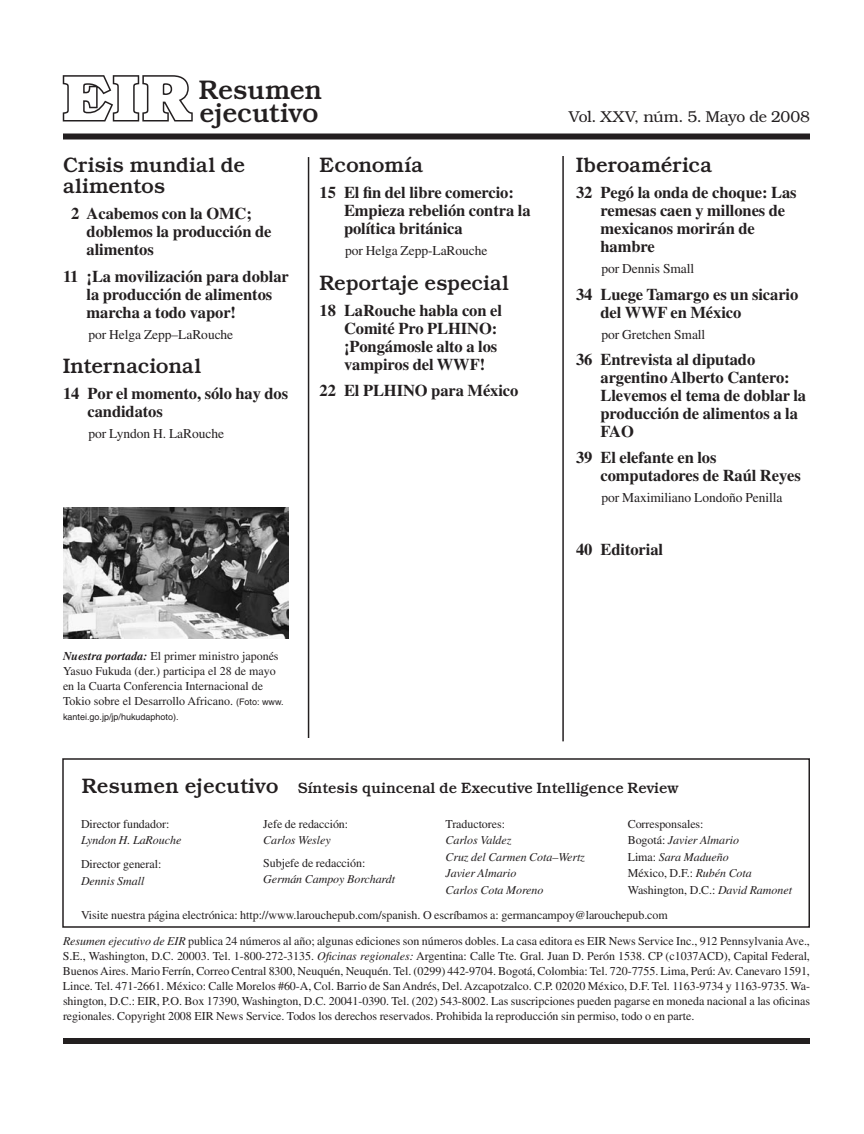
<style>
.page{position:relative;width:864px;height:1134px;background:#fff}
.page>*{position:absolute;margin:0;border:0;box-sizing:border-box;transform-origin:0 0}
.t1{font:700 63.6px "Bookman";color:#fff}
.t2{font:500 27px/22.5px "Bookman";letter-spacing:-.015em;color:#231f20}
.t3{font:500 21px/21px "Bookman";letter-spacing:-.01em;color:#231f20}
.t4{font:700 16.5px/18px "Times";letter-spacing:-.005em;color:#231f20}
.t5{font:300 15.75px "Bookman";letter-spacing:-.01em;color:#231f20}
.t6{font:500 15px "Bookman";letter-spacing:-.005em;color:#231f20}
.t7{font:13.5px "Times";letter-spacing:-.005em;color:#231f20}
.t8{font:12px/15px "Times";letter-spacing:-.005em;color:#231f20}
.t9{font:italic 12px/16.5px "Times";letter-spacing:-.005em;color:#231f20}
.t10{font:9px "Helvetica";color:#231f20}
.s1{font-weight:700;font-style:italic}
.s2{font-family:"Helvetica";font-size:9px}
.s3{font-size:21px}
.s4{font-style:italic}
.s5{font-style:normal}
</style>
<div class="page">
<div style="left:62px;top:758px;width:748px;height:170px;border:2px solid #231f20"></div>
<div style="left:63px;top:1038px;width:747px;height:6px;background:#231f20"></div>
<div style="left:63px;top:134px;width:747px;height:6px;background:#231f20"></div>
<svg style="left:62px;top:75px;width:131px;height:47px"></svg>
<hr style="left:308px;top:157px;width:1px;height:581px;background:#231f20">
<hr style="left:562px;top:156px;width:2px;height:585px;background:#231f20">
<img style="left:64px;top:507px;width:225px;height:131px">
<p class="t1" style="left:63px;top:58px;width:130px">EI R</p>
<p class="t2" style="left:199px;top:78px;width:125px">Resumen ejecutivo</p>
<p class="t3" style="left:63px;top:154px;width:184px">Crisis mundial de alimentos</p>
<p class="t4" style="left:87px;top:204px;width:186px;text-indent:-15px">2 Acabemos con la OMC; doblemos la producción de alimentos</p>
<p class="t4" style="left:87px;top:267px;width:204px;text-indent:-24px">11 ¡La movilización para doblar la producción de alimentos marcha a todo vapor!</p>
<p class="t7" style="left:88px;top:326px;width:146px">por Helga Zepp–LaRouche</p>
<p class="t3" style="left:63px;top:355px;width:140px">Internacional</p>
<p class="t4" style="left:88px;top:384px;width:202px;text-indent:-25px">14 Por el momento, sólo hay dos candidatos</p>
<p class="t7" style="left:88px;top:426px;width:137px">por Lyndon H. LaRouche</p>
<p class="t3" style="left:320px;top:154px;width:105px">Economía</p>
<p class="t4" style="left:344px;top:183px;width:188px;text-indent:-25px">15 El fin del libre comercio:<br>Empieza rebelión contra la política británica</p>
<p class="t7" style="left:345px;top:243px;width:144px">por Helga Zepp-LaRouche</p>
<p class="t3" style="left:320px;top:272px;width:191px">Reportaje especial</p>
<p class="t4" style="left:344px;top:301px;width:160px;text-indent:-25px">18 LaRouche habla con el<br>Comité Pro PLHINO: ¡Pongámosle alto a los vampiros del WWF!</p>
<p class="t4" style="left:319px;top:381px;width:200px">22 El PLHINO para México</p>
<p class="t5" style="left:569px;top:107px;width:243px">Vol. XXV, núm. 5. Mayo de 2008</p>
<p class="t3" style="left:576px;top:154px;width:138px">Iberoamérica</p>
<p class="t4" style="left:601px;top:183px;width:198px;text-indent:-25px">32 Pegó la onda de choque: Las remesas caen y millones de mexicanos morirán de hambre</p>
<p class="t7" style="left:602px;top:261px;width:94px">por Dennis Small</p>
<p class="t4" style="left:601px;top:285px;width:199px;text-indent:-25px">34 Luege Tamargo es un sicario del WWF en México</p>
<p class="t7" style="left:602px;top:326px;width:105px">por Gretchen Small</p>
<p class="t4" style="left:601px;top:350px;width:207px;text-indent:-25px">36 Entrevista al diputado argentino Alberto Cantero:<br>Llevemos el tema de doblar la producción de alimentos a la<br>FAO</p>
<p class="t4" style="left:601px;top:448px;width:202px;text-indent:-25px">39 El elefante en los computadores de Raúl Reyes</p>
<p class="t7" style="left:602px;top:490px;width:183px">por Maximiliano Londoño Penilla</p>
<p class="t4" style="left:576px;top:540px;width:89px">40 Editorial</p>
<p class="t8" style="left:63px;top:648px;width:222px"><span class="s1">Nuestra portada:</span> El primer ministro japonés Yasuo Fukuda (der.) participa el 28 de mayo en la Cuarta Conferencia Internacional de Tokio sobre el Desarrollo Africano. <span class="s2">(Foto: www.</span></p>
<p class="t10" style="left:63px;top:711px;width:117px">kantei.go.jp/jp/hukudaphoto).</p>
<p class="t6" style="left:82px;top:779px;width:599px"><span class="s3">Resumen ejecutivo</span> Síntesis quincenal de Executive Intelligence Review</p>
<p class="t8" style="left:81px;top:815px;width:102px;line-height:16.5px">Director fundador:<br><span class="s4">Lyndon H. LaRouche</span></p>
<p class="t8" style="left:81px;top:856px;width:82px;line-height:16.5px">Director general:<br><span class="s4">Dennis Small</span></p>
<p class="t9" style="left:446px;top:815px;width:141px"><span class="s5">Traductores:<br></span>Carlos Valdez<br>Cruz del Carmen Cota–Wertz<br>Javier Almario<br>Carlos Cota Moreno</p>
<p class="t8" style="left:628px;top:815px;width:166px;line-height:16.5px">Corresponsales:<br>Bogotá: <span class="s4">Javier Almario<br></span>Lima: <span class="s4">Sara Madueño<br></span>México, D.F.: <span class="s4">Rubén Cota<br></span>Wa-shing-ton, D.C.: <span class="s4">David Ramonet</span></p>
<p class="t8" style="left:81px;top:907px;width:588px">Visite nuestra página electrónica: http://www.larouchepub.com/spanish. O escríbamos a: germancampoy@larouchepub.com</p>
<p class="t8" style="left:263px;top:815px;width:87px;line-height:16.5px">Jefe de redacción:<br><span class="s4">Carlos Wesley</span></p>
<p class="t9" style="left:263px;top:854px;width:133px"><span class="s5">Subjefe de redacción:<br></span>Germán Campoy Borchardt</p>
<p class="t8" style="left:63px;top:933px;width:749px;text-align:justify"><span class="s4">Resumen ejecutivo de EIR</span> publica 24 números al año; algunas ediciones son números dobles. La casa editora es EIR News Service Inc., 912 PennsylvaniaAve., S.E., Wa-shing-ton, D.C. 20003. Tel. 1-800-272-3135. <span class="s4">Oficinas regionales:</span> Argentina: Calle Tte. Gral. Juan D. Perón 1538. CP (c1037ACD), Capital Federal, BuenosAires. Mario Ferrín, Correo Central 8300, Neuquén, Neuquén. Tel. (0299) 442-9704. Bogotá, Colombia: Tel. 720-7755. Lima, Perú:Av. Canevaro 1591, Lince. Tel. 471-2661. México: Calle Morelos #60-A, Col. Barrio de San Andrés, Del. Azcapotzalco. C.P. 02020 México, D.F. Tel. 1163-9734 y 1163-9735. Wa&shy;shing-ton, D.C.: EIR, P.O. Box 17390, Wa-shing-ton, D.C. 20041-0390. Tel. (202) 543-8002. Las suscripciones pueden pagarse en moneda nacional a las oficinas regionales. Copyright 2008 EIR News Service. Todos los derechos reservados. Prohibida la reproducción sin permiso, todo o en parte.</p>
</div>
